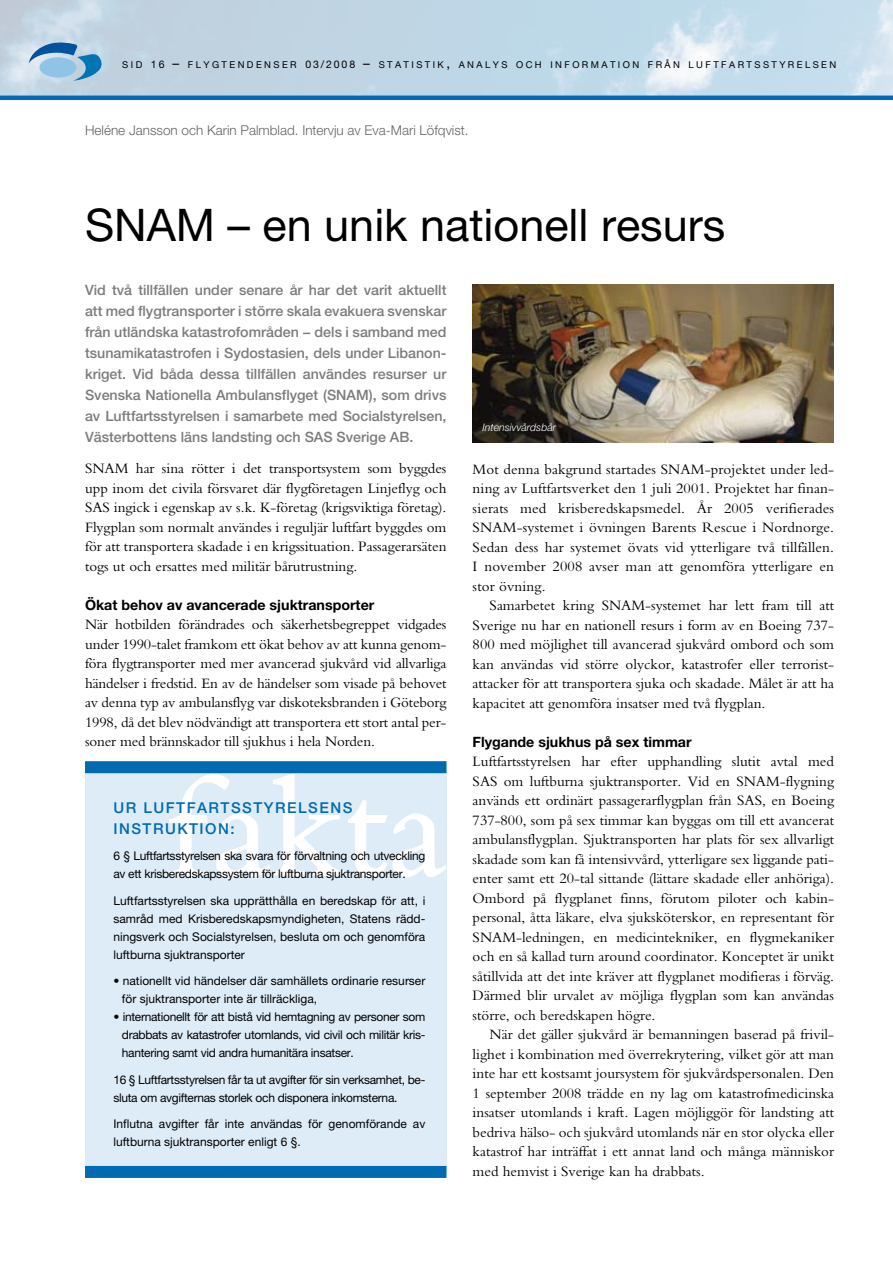
<style>
.page{position:relative;width:893px;height:1263px;background:#fff}
.page>*{position:absolute;margin:0;border:0;box-sizing:border-box;transform-origin:0 0}
.t1{font:45px "Helvetica Neue";color:#000}
.t2{font:15px/19.5px "Bembo";color:#000;text-align:justify}
.t3{font:500 15px/21px "Helvetica Neue";letter-spacing:.1em;color:#006ab2}
.t4{font:500 14.25px/21px "Helvetica Neue";color:#7b7c7e;text-align:justify}
.t5{font:700 14.25px "Helvetica Neue";color:#000}
.t6{font:300 13.5px "Helvetica Neue";color:#646567}
.t7{font:12px/18px "Helvetica Neue";color:#000;text-align:justify}
.t8{font:12px/18px "Helvetica Neue";letter-spacing:-.025em;color:#000}
.t9{font:italic 300 10.5px "Helvetica Neue";color:#fff}
.t10{font:9.45px "Helvetica Neue";letter-spacing:.255em;color:#000}
.s1{font-size:10.5px}
.s2{font-size:13.5px}
</style>
<div class="page">
<img style="left:0;top:0;width:893px;height:96px">
<svg style="left:29px;top:43px;width:74px;height:38px;background:#84b1d0"></svg>
<div style="left:39px;top:57px;width:37px;height:21px;background:#90c4e7;border-radius:50%"></div>
<hr style="left:0;top:96px;width:893px;height:4px;background:#006ab2">
<div style="left:85px;top:764px;width:361px;height:408px;background:#deecf8"></div>
<svg style="left:168px;top:773px;width:279px;height:105px"></svg>
<div style="left:85px;top:761px;width:361px;height:12px;background:#006ab2"></div>
<div style="left:85px;top:1166px;width:361px;height:12px;background:#006ab2"></div>
<img style="left:472px;top:285px;width:361px;height:157px">
<p class="t10" style="left:122px;top:59px;width:716px">SID <span class="s1">16</span> <span class="s2">–</span> FLYGTENDENSER <span class="s1">03/2008</span> <span class="s2">–</span> STATISTIK<span class="s2">,</span> ANALYS OCH INFORMATION FRÅN LUFTFARTSSTYRELSEN</p>
<p class="t6" style="left:85px;top:122px;width:385px">Heléne Jansson och Karin Palmblad. Intervju av Eva-Mari Löfqvist.</p>
<h1 class="t1" style="left:85px;top:198px;width:642px">SNAM – en unik nationell resurs</h1>
<p class="t4" style="left:85px;top:279px;width:363px">Vid två tillfällen under senare år har det varit aktuellt att med flygtransporter i större skala evakuera svenskar från utländska katastrofområden − dels i samband med tsunamikatastrofen i Sydostasien, dels under Libanon&shy;kriget. Vid båda dessa tillfällen användes resurser ur Svenska Nationella Ambulansflyget (SNAM), som drivs av Luftfartsstyrelsen i samarbete med Socialstyrelsen, Västerbottens läns landsting och SAS Sverige AB.</p>
<p class="t2" style="left:85px;top:459px;width:363px">SNAM har sina rötter i det transportsystem som byggdes upp inom det civila försvaret där flygföretagen Linjeflyg och SAS ingick i egenskap av s.k. K-företag (krigsviktiga företag).<br>Flygplan som normalt användes i reguljär luftfart byggdes om för att transportera skadade i en krigssituation. Passagerarsäten togs ut och ersattes med militär bårutrustning.</p>
<p class="t5" style="left:85px;top:596px;width:291px">Ökat behov av avancerade sjuktransporter</p>
<p class="t2" style="left:85px;top:615px;width:363px">När hotbilden förändrades och säkerhetsbegreppet vidgades under 1990-talet framkom ett ökat behov av att kunna genom&shy;föra flygtransporter med mer avancerad sjukvård vid allvarliga händelser i fredstid. En av de händelser som visade på behovet av denna typ av ambulansflyg var diskoteksbranden i Göteborg 1998, då det blev nödvändigt att transportera ett stort antal per&shy;soner med brännskador till sjukhus i hela Norden.</p>
<p class="t3" style="left:113px;top:797px;width:229px">Ur Lu ftfartsstyrelsens ins</p>
<p class="t3" style="left:143px;top:818px;width:68px">truktion</p>
<p class="t3" style="left:230px;top:818px;width:6px">:</p>
<p class="t8" style="left:113px;top:847px;width:314px">6 § Luftfartsstyrelsen ska svara för förvaltning och utveckling av ett krisberedskapssystem för luftburna sjuktransporter.</p>
<p class="t7" style="left:113px;top:891px;width:314px">Luftfartsstyrelsen ska upprätthålla en beredskap för att, i samråd med Krisberedskapsmyndigheten, Statens rädd&shy;ningsverk och Socialstyrelsen, besluta om och genomföra luftburna sjuktransporter</p>
<p class="t7" style="left:122px;top:972px;width:305px;text-indent:-9px">• nationellt vid händelser där samhällets ordinarie resurser för sjuktransporter inte är tillräckliga,</p>
<p class="t7" style="left:122px;top:1008px;width:305px;text-indent:-8px">• internationellt för att bistå vid hemtagning av personer som drabbats av katastrofer utomlands, vid civil och militär kris&shy;hantering samt vid andra humanitära insatser.</p>
<p class="t8" style="left:113px;top:1070px;width:313px">16 § Luftfartsstyrelsen får ta ut avgifter för sin verksamhet, be&shy;sluta om avgifternas storlek och disponera inkomsterna.</p>
<p class="t7" style="left:113px;top:1115px;width:313px">I nflutna avgifter får inte användas för genomförande av luftburna sjuktransporter enligt 6 §.</p>
<p class="t9" style="left:483px;top:421px;width:75px">Intensivvårdsbår</p>
<p class="t2" style="left:473px;top:459px;width:363px">Mot denna bakgrund startades SNAM-projektet under led&shy;ning av Luftfartsverket den 1 juli 2001. Projektet har finan&shy;sierats med krisberedskapsmedel. År 2005 verifierades SNAM-systemet i övningen Barents Rescue i Nordnorge.<br>Sedan dess har systemet övats vid ytterligare två tillfällen.<br>I november 2008 avser man att genomföra ytterligare en stor övning.</p>
<p class="t2" style="left:473px;top:595px;width:363px;text-indent:17px">Samarbetet kring SNAM-systemet har lett fram till att Sverige nu har en nationell resurs i form av en Boeing 737- 800 med möjlighet till avancerad sjukvård ombord och som kan användas vid större olyckor, katastrofer eller terrorist&shy;attacker för att transportera sjuka och skadade. Målet är att ha kapacitet att genomföra insatser med två flygplan.</p>
<p class="t5" style="left:473px;top:733px;width:220px">Flygande sjukhus på sex timmar</p>
<p class="t2" style="left:473px;top:751px;width:363px">Luftfartsstyrelsen har efter upphandling slutit avtal med SAS om luftburna sjuktransporter. Vid en SNAM-flygning används ett ordinärt passagerarflygplan från SAS, en Boeing 737-800, som på sex timmar kan byggas om till ett avancerat ambulansflygplan. Sjuktransporten har plats för sex allvarligt skadade som kan få intensivvård, ytterligare sex liggande pati&shy;enter samt ett 20-tal sittande (lättare skadade eller anhöriga).<br>Ombord på flygplanet finns, förutom piloter och kabin&shy;personal, åtta läkare, elva sjuksköterskor, en representant för SNAM-ledningen, en medicintekniker, en flygmekaniker och en så kallad turn around coordinator. Konceptet är unikt såtillvida att det inte kräver att flygplanet modifieras i förväg.<br>Därmed blir urvalet av möjliga flygplan som kan användas större, och beredskapen högre.</p>
<p class="t2" style="left:473px;top:1024px;width:363px;text-indent:17px">När det gäller sjukvård är bemanningen baserad på frivil&shy;lighet i kombination med överrekrytering, vilket gör att man inte har ett kostsamt joursystem för sjukvårdspersonalen. Den 1 september 2008 trädde en ny lag om katastrofmedicinska insatser utomlands i kraft. Lagen möjliggör för landsting att bedriva hälso- och sjukvård utomlands när en stor olycka eller katastrof har inträffat i ett annat land och många människor med hemvist i Sverige kan ha drabbats.</p>
</div>
